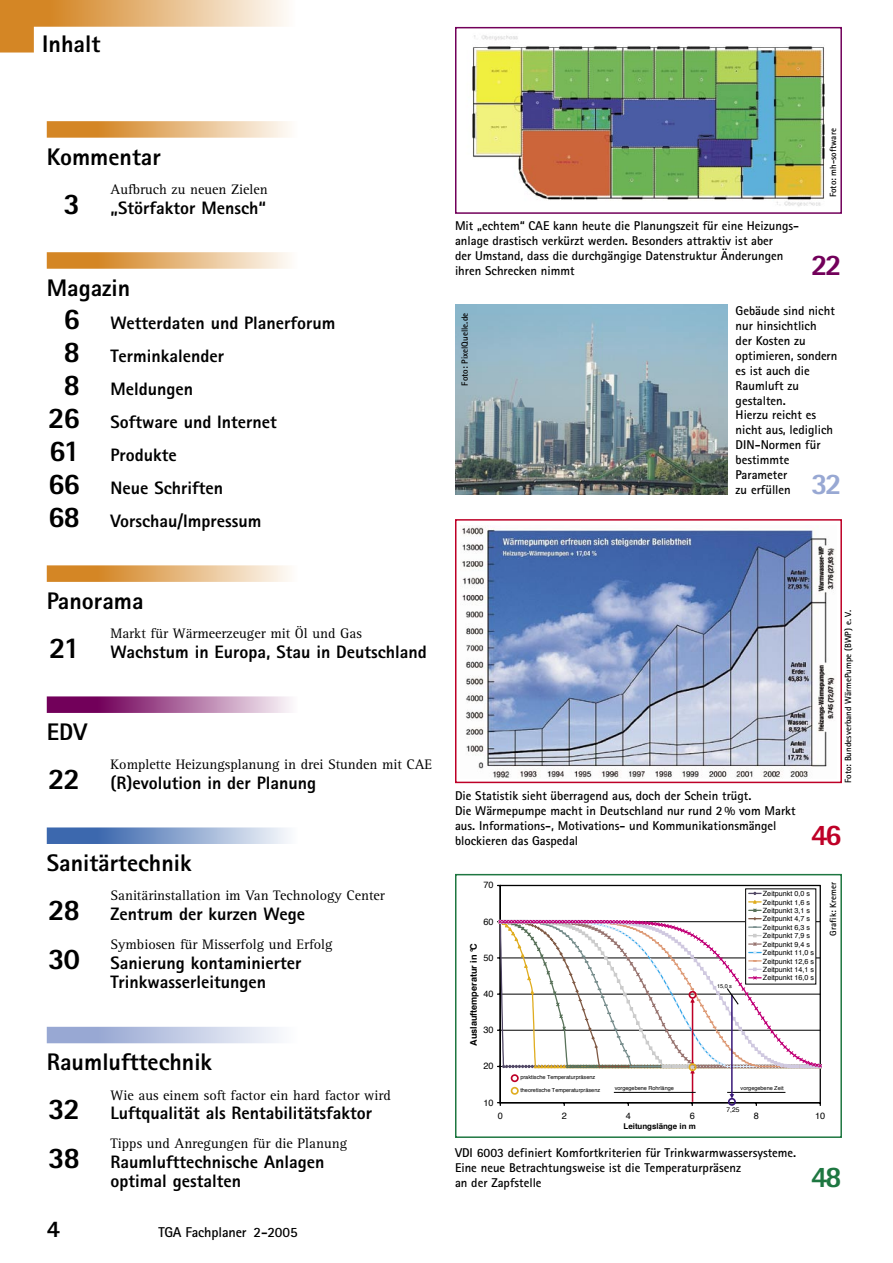
<style>
.page{position:relative;width:893px;height:1263px;background:#fff}
.page>*{position:absolute;margin:0;border:0;box-sizing:border-box;transform-origin:0 0}
.T_Inhalt_groß_ohne_Abstand{font:800 30px "Rotis Sans Serif";letter-spacing:-.045em;color:#000}
.T02_BU_Autor{font:800 30px "Rotis Sans Serif";color:#72005a}
.T02_BU_Autor-2{font:800 30px "Rotis Sans Serif";color:#be0027}
.T02_BU_Autor-3{font:800 30px "Rotis Sans Serif";color:#98a8d3}
.T02_BU_Autor-4{font:800 30px "Rotis Sans Serif";color:#1e7741}
.T_Inhalt_Headline{font:800 24px "Rotis Sans Serif";color:#000}
.T_Inhalt_groß_ohne_Abstand-2{font:800 18px/19.5px "Rotis Sans Serif";color:#000}
.T_Inhalt_klein{font:14.25px "Rotis Serif";color:#000}
.t1{font:700 14.25px "Rotis Sans Serif";letter-spacing:-.01em;color:#000}
.T02_BU_Autor-5{font:700 12.75px/15px "Rotis Sans Serif";color:#000}
.t2{font:9.15px "Helvetica";color:#000}
.t3{font:700 9.15px "Helvetica";color:#000}
.T07a_Foto{font:700 9px "Rotis Sans Serif";color:#000}
.t4{font:700 7.95px "Helvetica";color:#000}
.t5{font:7.2px/8.4px "Helvetica";letter-spacing:.005em;color:#000}
.t6{font:6.6px "Helvetica";color:#000}
.t7{font:5.55px "Helvetica";letter-spacing:-.005em;color:#000}
</style>
<div class="page">
<svg style="left:0;top:0;width:287px;height:53px"></svg>
<img style="left:472px;top:35px;width:353px;height:172px">
<div style="left:455px;top:27px;width:387px;height:187px;border:2px solid #72005a"></div>
<img style="left:455px;top:305px;width:272px;height:189px">
<svg style="left:497px;top:884px;width:324px;height:222px"></svg>
<div style="left:728px;top:1098px;width:8px;height:8px;border:2px solid #381878;border-radius:50%"></div>
<svg style="left:499px;top:891px;width:323px;height:211px"></svg>
<div style="left:511px;top:1087px;width:8px;height:8px;border:2px solid #e0ad21;border-radius:50%"></div>
<div style="left:511px;top:1074px;width:8px;height:8px;border:2px solid #be0027;border-radius:50%"></div>
<div style="left:455px;top:874px;width:387px;height:264px;border:2px solid #1e7741"></div>
<img style="left:462px;top:526px;width:373px;height:252px">
<div style="left:455px;top:519px;width:387px;height:264px;border:2px solid #be0027"></div>
<svg style="left:47px;top:121px;width:243px;height:17px;background:#e4b57a"></svg>
<svg style="left:47px;top:252px;width:243px;height:17px;background:#e4b57a"></svg>
<svg style="left:47px;top:565px;width:243px;height:17px;background:#e4b57a"></svg>
<svg style="left:47px;top:696px;width:244px;height:17px;background:#a9659b"></svg>
<svg style="left:47px;top:827px;width:241px;height:17px;background:#87a2cd"></svg>
<div style="left:47px;top:1027px;width:251px;height:16px;background:linear-gradient(to right,#879acc,#fafbfd)"></div>
<p class="T_Inhalt_Headline" style="left:42px;top:29px;width:60px">Inhalt</p>
<p class="T_Inhalt_Headline" style="left:47px;top:141px;width:116px">Kommentar</p>
<p class="T_Inhalt_klein" style="left:111px;top:181px;width:159px">Aufbruch zu neuen Zielen</p>
<p class="T_Inhalt_groß_ohne_Abstand" style="left:63px;top:184px;width:18px">3</p>
<p class="T_Inhalt_groß_ohne_Abstand-2" style="left:111px;top:197px;width:157px">„Störfaktor Mensch“</p>
<p class="T_Inhalt_Headline" style="left:47px;top:272px;width:85px">Magazin</p>
<p class="T_Inhalt_groß_ohne_Abstand" style="left:63px;top:300px;width:18px">6</p>
<p class="T_Inhalt_groß_ohne_Abstand-2" style="left:111px;top:313px;width:227px">Wetterdaten und Planerforum</p>
<p class="T_Inhalt_groß_ohne_Abstand" style="left:63px;top:333px;width:18px">8</p>
<p class="T_Inhalt_groß_ohne_Abstand-2" style="left:111px;top:346px;width:115px">Terminkalender</p>
<p class="T_Inhalt_groß_ohne_Abstand" style="left:63px;top:365px;width:18px">8</p>
<p class="T_Inhalt_groß_ohne_Abstand-2" style="left:111px;top:379px;width:84px">Meldungen</p>
<p class="T_Inhalt_groß_ohne_Abstand" style="left:48px;top:398px;width:34px">26</p>
<p class="T_Inhalt_groß_ohne_Abstand-2" style="left:111px;top:412px;width:168px">Software und Internet</p>
<p class="T_Inhalt_groß_ohne_Abstand" style="left:49px;top:431px;width:32px">61</p>
<p class="T_Inhalt_groß_ohne_Abstand-2" style="left:111px;top:445px;width:68px">Produkte</p>
<p class="T_Inhalt_groß_ohne_Abstand" style="left:48px;top:464px;width:34px">66</p>
<p class="T_Inhalt_groß_ohne_Abstand-2" style="left:111px;top:478px;width:114px">Neue Schriften</p>
<p class="T_Inhalt_groß_ohne_Abstand" style="left:48px;top:497px;width:34px">68</p>
<p class="T_Inhalt_groß_ohne_Abstand-2" style="left:111px;top:511px;width:152px">Vorschau/Impressum</p>
<p class="T02_BU_Autor-5" style="left:455px;top:218px;width:345px">Mit „echtem“ CAE kann heute die Planungszeit für eine Heizungs&shy;anlage drastisch verkürzt werden. Besonders attraktiv ist aber<br>der Umstand, dass die durchgängige Datenstruktur Änderungen ihren Schrecken nimmt</p>
<p class="T07a_Foto" style="left:828px;top:197px;width:70px;rotate:-90deg">Foto: mh-software</p>
<p class="T02_BU_Autor" style="left:811px;top:246px;width:32px">22</p>
<p class="T07a_Foto" style="left:459px;top:385px;width:74px;rotate:-90deg">Foto: PixelQuelle.de</p>
<p class="T02_BU_Autor-5" style="left:736px;top:303px;width:103px">Gebäude sind nicht nur hinsichtlich<br>der Kosten zu optimieren, sondern es ist auch die<br>Raumluft zu gestalten.<br>Hierzu reicht es nicht aus, lediglich<br>DIN-Normen für bestimmte<br>Parameter</p>
<p class="T02_BU_Autor-5" style="left:736px;top:482px;width:57px">zu erfüllen</p>
<p class="T02_BU_Autor-3" style="left:811px;top:465px;width:32px">32</p>
<p class="T_Inhalt_Headline" style="left:47px;top:586px;width:98px">Panorama</p>
<p class="T_Inhalt_klein" style="left:111px;top:625px;width:253px">Markt für Wärmeerzeuger mit Öl und Gas</p>
<p class="T_Inhalt_groß_ohne_Abstand" style="left:49px;top:628px;width:32px">21</p>
<p class="T_Inhalt_groß_ohne_Abstand-2" style="left:111px;top:642px;width:318px">Wachstum in Europa, Stau in Deutschland</p>
<p class="T_Inhalt_Headline" style="left:47px;top:717px;width:42px">EDV</p>
<p class="T_Inhalt_klein" style="left:111px;top:756px;width:323px">Komplette Heizungsplanung in drei Stunden mit CAE</p>
<p class="T_Inhalt_groß_ohne_Abstand" style="left:48px;top:759px;width:34px">22</p>
<p class="T_Inhalt_groß_ohne_Abstand-2" style="left:111px;top:773px;width:207px">(R)evolution in der Planung</p>
<p class="T_Inhalt_Headline" style="left:47px;top:848px;width:146px">Sanitärtechnik</p>
<p class="T_Inhalt_klein" style="left:111px;top:887px;width:276px">Sanitärinstallation im Van Technology Center</p>
<p class="T_Inhalt_groß_ohne_Abstand" style="left:48px;top:890px;width:34px">28</p>
<p class="T_Inhalt_groß_ohne_Abstand-2" style="left:111px;top:904px;width:196px">Zentrum der kurzen Wege</p>
<p class="T_Inhalt_klein" style="left:111px;top:936px;width:224px">Symbiosen für Misserfolg und Erfolg</p>
<p class="T_Inhalt_groß_ohne_Abstand" style="left:48px;top:939px;width:34px">30</p>
<p class="T_Inhalt_groß_ohne_Abstand-2" style="left:111px;top:952px;width:192px">Sanierung kontaminierter<br>Trinkwasserleitungen</p>
<p class="T_Inhalt_Headline" style="left:47px;top:1047px;width:167px">Raumlufttechnik</p>
<p class="T_Inhalt_klein" style="left:111px;top:1087px;width:282px">Wie aus einem soft factor ein hard factor wird</p>
<p class="T_Inhalt_groß_ohne_Abstand" style="left:48px;top:1090px;width:34px">32</p>
<p class="T_Inhalt_groß_ohne_Abstand-2" style="left:111px;top:1103px;width:263px">Luftqualität als Rentabilitätsfaktor</p>
<p class="T_Inhalt_klein" style="left:111px;top:1135px;width:238px">Tipps und Anregungen für die Planung</p>
<p class="T_Inhalt_groß_ohne_Abstand" style="left:48px;top:1139px;width:34px">38</p>
<p class="T_Inhalt_groß_ohne_Abstand-2" style="left:111px;top:1152px;width:215px">Raumlufttechnische Anlagen optimal gestalten</p>
<p class="T_Inhalt_Headline" style="left:47px;top:1213px;width:15px">4</p>
<p class="t1" style="left:158px;top:1223px;width:141px">TGA Fachplaner 2-2005</p>
<p class="T02_BU_Autor-5" style="left:455px;top:787px;width:342px">Die Statistik sieht überragend aus, doch der Schein trügt.<br>Die Wärmepumpe macht in Deutschland nur rund 2 % vom Markt aus. Informations-, Motivations- und Kommunikationsmängel blockieren das Gaspedal</p>
<p class="T07a_Foto" style="left:842px;top:783px;width:175px;rotate:-90deg">Foto: Bundesverband WärmePumpe (BWP) e. V.</p>
<p class="T02_BU_Autor-2" style="left:811px;top:815px;width:32px">46</p>
<p class="t2" style="left:483px;top:879px;width:12px">70</p>
<p class="t2" style="left:483px;top:915px;width:12px">60</p>
<p class="t3" style="left:467px;top:1046px;width:104px;rotate:-90deg">Auslauftemperatur in °C</p>
<p class="t2" style="left:483px;top:951px;width:12px">50</p>
<p class="t2" style="left:483px;top:988px;width:12px">40</p>
<p class="t2" style="left:483px;top:1024px;width:12px">30</p>
<p class="t2" style="left:483px;top:1060px;width:12px">20</p>
<p class="t7" style="left:717px;top:982px;width:16px">15,0 s</p>
<p class="t5" style="left:763px;top:890px;width:53px">Zeitpunkt 0,0 s<br>Zeitpunkt 1,6 s<br>Zeitpunkt 3,1 s<br>Zeitpunkt 4,7 s<br>Zeitpunkt 6,3 s<br>Zeitpunkt 7,9 s<br>Zeitpunkt 9,4 s<br>Zeitpunkt 11,0 s<br>Zeitpunkt 12,6 s<br>Zeitpunkt 14,1 s<br>Zeitpunkt 16,0 s</p>
<p class="T07a_Foto" style="left:828px;top:936px;width:55px;rotate:-90deg">Grafik: Kremer</p>
<p class="t7" style="left:520px;top:1074px;width:76px">praktische Temperaturpräsenz</p>
<p class="t7" style="left:520px;top:1086px;width:81px">theoretische Temperaturpräsenz</p>
<p class="t7" style="left:615px;top:1085px;width:61px">vorgegebene Rohrlänge</p>
<p class="t7" style="left:741px;top:1085px;width:44px">vorgegebene Zeit</p>
<p class="t2" style="left:483px;top:1096px;width:12px">10</p>
<p class="t6" style="left:726px;top:1105px;width:14px">7,25</p>
<p class="t2" style="left:498px;top:1109px;width:7px">0</p>
<p class="t2" style="left:562px;top:1109px;width:7px">2</p>
<p class="t2" style="left:626px;top:1109px;width:7px">4</p>
<p class="t2" style="left:690px;top:1109px;width:7px">6</p>
<p class="t2" style="left:754px;top:1109px;width:7px">8</p>
<p class="t2" style="left:815px;top:1109px;width:12px">10</p>
<p class="t4" style="left:623px;top:1120px;width:74px">Leitungslänge in m</p>
<p class="T02_BU_Autor-5" style="left:455px;top:1145px;width:343px">VDI 6003 definiert Komfortkriterien für Trinkwarmwassersysteme.<br>Eine neue Betrachtungsweise ist die Temperaturpräsenz<br>an der Zapfstelle</p>
<p class="T02_BU_Autor-4" style="left:811px;top:1158px;width:32px">48</p>
</div>
